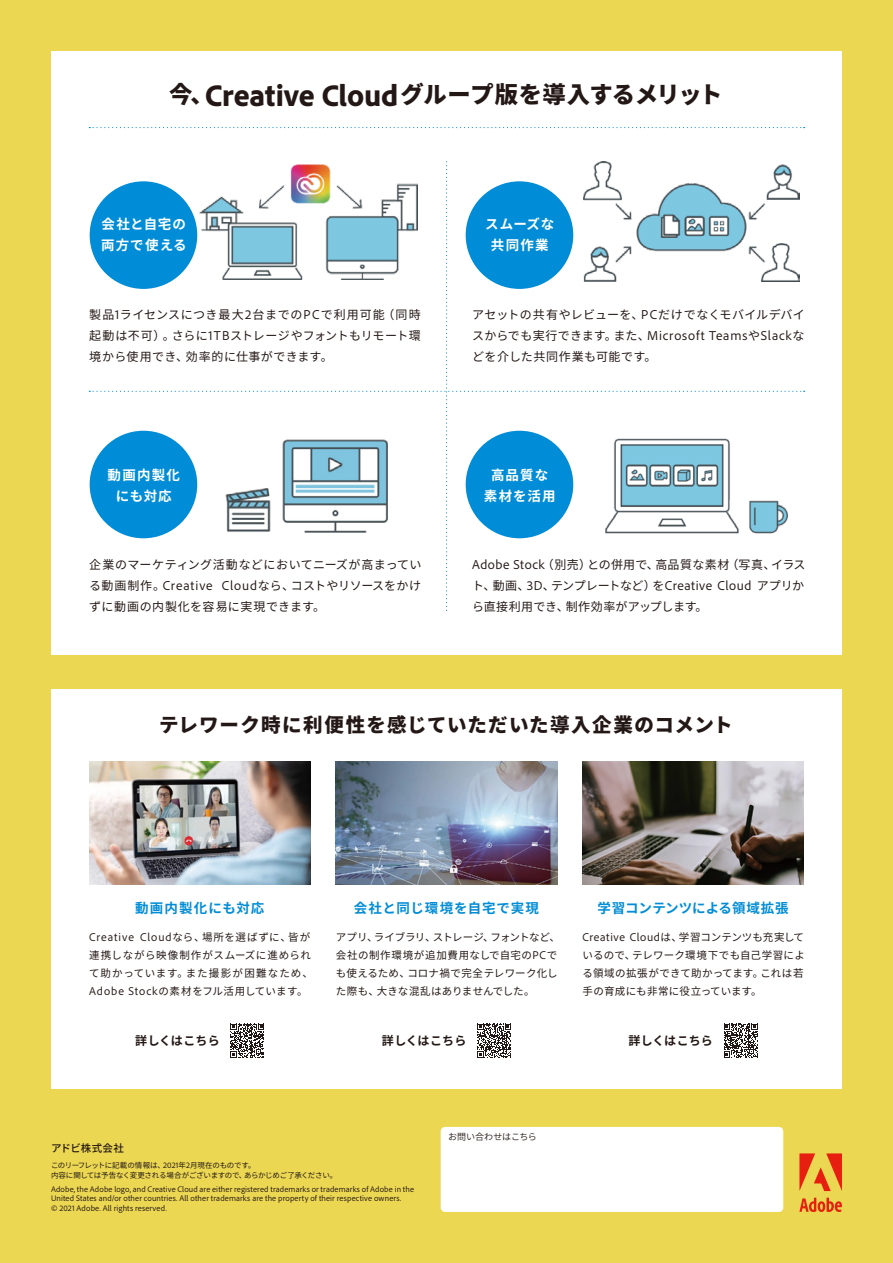
<style>
.page{position:relative;width:893px;height:1263px;background:#ecd753}
.page>*{position:absolute;margin:0;border:0;box-sizing:border-box;transform-origin:0 0}
.t1{font:900 23.25px "Adobe Clean Han";letter-spacing:-.02em;color:#231815}
.t2{font:900 19.5px "Adobe Clean Han";letter-spacing:.06em;color:#231815}
.t3{font:800 13.5px/21px "Adobe Clean Han";letter-spacing:.08em;color:#fff;text-align:center}
.t4{font:800 13.5px "Adobe Clean Han";letter-spacing:.005em;color:#008cd6}
.t5{font:800 13.5px "Adobe Clean Han";letter-spacing:.055em;color:#008cd6}
.t6{font:800 13.5px "Adobe Clean Han";letter-spacing:.08em;color:#008cd6}
.t7{font:12px/21px "Adobe Clean Han";letter-spacing:.04em;color:#231815;text-align:justify}
.t8{font:800 12px "Adobe Clean Han";letter-spacing:.005em;color:#231815}
.t9{font:10.5px/18px "Adobe Clean Han";letter-spacing:.085em;color:#231815}
.t10{font:10.5px/18px "Adobe Clean Han";letter-spacing:.045em;color:#231815;text-align:justify}
.t11{font:10.5px/18px "Adobe Clean Han";letter-spacing:.02em;color:#231815}
.t12{font:700 10.5px "Adobe Clean Han";letter-spacing:.01em;color:#231815}
.t13{font:9px "Adobe Clean Han";letter-spacing:-.01em;color:#221815}
.t14{font:7.5px/9.8px "Adobe Clean Han";letter-spacing:.015em;color:#231815}
.t15{font:7.5px/10.5px "Adobe Clean Han";letter-spacing:-.03em;color:#231815}
.s1{font-size:25.65px}
</style>
<div class="page">
<svg style="left:799px;top:1153px;width:43px;height:38px"></svg>
<svg style="left:799px;top:1198px;width:43px;height:14px"></svg>
<div style="left:51px;top:51px;width:791px;height:604px;background:#fff"></div>
<div style="left:51px;top:689px;width:791px;height:400px;background:#fff"></div>
<svg style="left:89px;top:127px;width:716px;height:1px"></svg>
<svg style="left:89px;top:162px;width:716px;height:449px"></svg>
<img style="left:89px;top:761px;width:221px;height:123px">
<img style="left:336px;top:761px;width:221px;height:123px">
<img style="left:583px;top:761px;width:221px;height:123px">
<svg style="left:230px;top:1023px;width:34px;height:35px"></svg>
<div style="left:90px;top:181px;width:107px;height:108px;background:#008cd6;border-radius:50%"></div>
<div style="left:90px;top:431px;width:107px;height:107px;background:#008cd6;border-radius:50%"></div>
<div style="left:466px;top:181px;width:107px;height:108px;background:#008cd6;border-radius:50%"></div>
<div style="left:466px;top:431px;width:107px;height:107px;background:#008cd6;border-radius:50%"></div>
<svg style="left:477px;top:1023px;width:34px;height:35px"></svg>
<svg style="left:724px;top:1023px;width:34px;height:35px"></svg>
<div style="left:441px;top:1127px;width:342px;height:85px;background:#fff;border-radius:4px"></div>
<h1 class="t1" style="left:169px;top:82px;width:555px">今、<span class="s1">Creative Cloud</span>グループ版を導入するメリット</h1>
<p class="t3" style="left:101px;top:213px;width:87px;text-align:left">会社と自宅の両方で使える</p>
<p class="t3" style="left:485px;top:214px;width:70px">スムーズな共同作業</p>
<p class="t7" style="left:89px;top:305px;width:333px">製品1ライセンスにつき最大2台までのPCで利用可能（同時起動は不可）。さらに1TBストレージやフォントもリモート環境から使用でき、効率的に仕事ができます。</p>
<p class="t7" style="left:472px;top:305px;width:334px">アセットの共有やレビューを、PCだけでなくモバイルデバイスからでも実行できます。また、Microsoft TeamsやSlackなどを介した共同作業も可能です。</p>
<p class="t3" style="left:108px;top:465px;width:74px">動画内製化にも対応</p>
<p class="t3" style="left:484px;top:465px;width:73px">高品質な素材を活用</p>
<p class="t7" style="left:89px;top:554px;width:334px">企業のマーケティング活動などにおいてニーズが高まっている動画制作。Creative Cloudなら、コストやリソースをかけずに動画の内製化を容易に実現できます。</p>
<p class="t7" style="left:472px;top:554px;width:335px">Adobe Stock（別売）との併用で、高品質な素材（写真、イラスト、動画、3D、テンプレートなど）をCreative Cloud アプリから直接利用でき、制作効率がアップします。</p>
<h2 class="t2" style="left:159px;top:713px;width:575px">テレワーク時に利便性を感じていただいた導入企業のコメント</h2>
<p class="t6" style="left:135px;top:901px;width:131px">動画内製化にも対応</p>
<p class="t5" style="left:354px;top:901px;width:187px">会社と同じ環境を自宅で実現</p>
<p class="t4" style="left:598px;top:901px;width:192px">学習コンテンツによる領域拡張</p>
<p class="t9" style="left:89px;top:928px;width:225px">Creative Cloudなら、場所を選ばずに、皆が連携しながら映像制作がスムーズに進められて助かっています。また撮影が困難なため、<br>Adobe Stockの素材をフル活用しています。</p>
<p class="t11" style="left:336px;top:928px;width:226px">アプリ、ライブラリ、ストレージ、フォントなど、会社の制作環境が追加費用なしで自宅のPCでも使えるため、コロナ禍で完全テレワーク化した際も、大きな混乱はありませんでした。</p>
<p class="t10" style="left:582px;top:928px;width:224px">Creative Cloudは、学習コンテンツも充実しているので、テレワーク環境下でも自己学習による領域の拡張ができて助かってます。これは若手の育成にも非常に役立っています。</p>
<p class="t8" style="left:135px;top:1034px;width:86px">詳しくはこちら</p>
<p class="t8" style="left:382px;top:1034px;width:86px">詳しくはこちら</p>
<p class="t8" style="left:628px;top:1034px;width:86px">詳しくはこちら</p>
<p class="t12" style="left:51px;top:1143px;width:74px">アドビ株式会社</p>
<p class="t13" style="left:448px;top:1131px;width:90px">お問い合わせはこちら</p>
<p class="t15" style="left:51px;top:1160px;width:288px">このリーフレットに記載の情報は、2021年2月現在のものです。<br>内容に関しては予告なく変更される場合がございますので、あらかじめご了承ください。</p>
<p class="t14" style="left:51px;top:1184px;width:365px">Adobe, the Adobe logo, and Creative Cloud are either registered trademarks or trademarks of Adobe in the<br>United States and/or other countries. All other trademarks are the property of their respective owners.<br>© 2021 Adobe. All rights reserved.</p>
</div>
